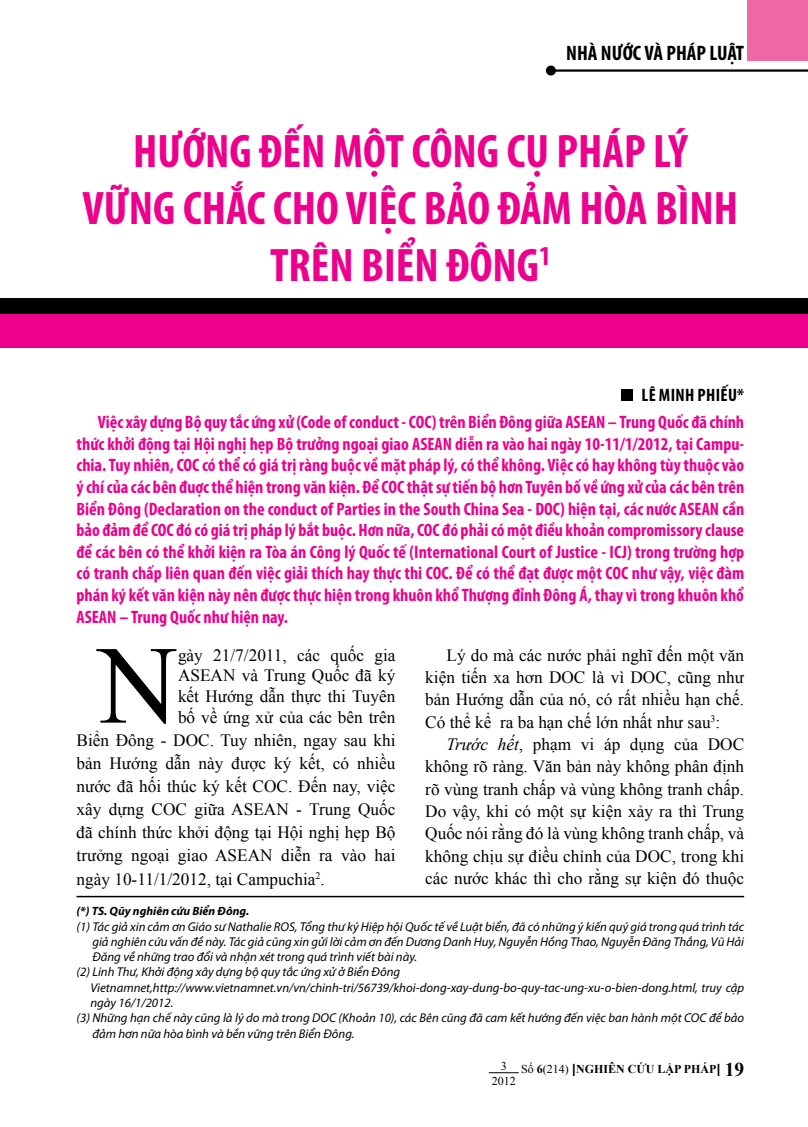
<style>
.page{position:relative;width:808px;height:1127px;background:#fff}
.page>*{position:absolute;margin:0;border:0;box-sizing:border-box;transform-origin:0 0}
.t1{font:111px "Times New Roman";color:#000}
.t2{font:700 condensed 47.25px/56.7px "Myriad Pro";color:#ec008c;text-align:center}
.t3{font:700 condensed 21px "Myriad Pro";color:#000}
.t4{font:700 condensed 18px/21.6px "Myriad Pro";color:#ec008c;text-align:justify}
.t5{font:700 condensed 18px "Myriad Pro";color:#000}
.t6{font:17.25px/22.4px "Times New Roman";color:#000;text-align:justify}
.t7{font:italic 12.75px "Myriad Pro";color:#000}
.t8{font:700 12px "Times New Roman";color:#000}
.t9{font:italic 700 12px "Myriad Pro";color:#000}
.t10{font:12px/14.4px "Times New Roman";color:#000;text-align:center}
.s1{font-style:italic}
.s2{font-weight:400}
.s3{font-family:"Myriad Pro";font-weight:400;font-size:18px}
.s4{font-size:19.5px}
</style>
<div class="page">
<hr style="left:77px;top:896px;width:667px;height:1px;background:#000">
<div style="left:0;top:298px;width:808px;height:31px;background:#000"></div>
<div style="left:0;top:315px;width:808px;height:33px;background:#ec008c"></div>
<div style="left:621px;top:389px;width:11px;height:11px;background:#000"></div>
<hr style="left:551px;top:69px;width:257px;height:3px;background:#000">
<div style="left:546px;top:66px;width:10px;height:10px;background:#000;border-radius:50%"></div>
<div style="left:747px;top:0;width:61px;height:60px;background:#f067a6"></div>
<hr style="left:489px;top:1072px;width:30px;height:1px;background:#000">
<p class="t3" style="left:566px;top:40px;width:179px">NHÀ NƯỚC VÀ PHÁP LUẬT</p>
<h2 class="t2" style="left:83px;top:122px;width:657px">HƯỚNG ĐẾN MỘT CÔNG CỤ PHÁP LÝ<br>VỮNG CHẮC CHO VIỆC BẢO ĐẢM HÒA BÌNH<br>TRÊN BIỂN ĐÔNG<sup>1</sup></h2>
<p class="t5" style="left:641px;top:383px;width:73px">Lê Minh Phiếu</p>
<p class="t5" style="left:737px;top:383px;width:8px">*</p>
<p class="t4" style="left:77px;top:411px;width:669px;text-indent:21px">Việc xây dựng Bộ quy tắc ứng xử (Code of conduct - COC) trên Biển Đông giữa ASEAN – Trung Quốc đã chính thức khởi động tại Hội nghị hẹp Bộ trưởng ngoại giao ASEAN diễn ra vào hai ngày 10-11/1/2012, tại Campu&shy;chia. Tuy nhiên, COC có thể có giá trị ràng buộc về mặt pháp lý, có thể không. Việc có hay không tùy thuộc vào ý chí của các bên đuợc thể hiện trong văn kiện. Để COC thật sự tiến bộ hơn Tuyên bố về ứng xử của các bên trên Biển Đông (Declaration on the conduct of Parties in the South China Sea - DOC) hiện tại, các nước ASEAN cần bảo đảm để COC đó có giá trị pháp lý bắt buộc. Hơn nữa, COC đó phải có một điều khoản compromissory clause để các bên có thể khởi kiện ra Tòa án Công lý Quốc tế (International Court of Justice - ICJ) trong trường hợp có tranh chấp liên quan đến việc giải thích hay thực thi COC. Để có thể đạt được một COC như vậy, việc đàm phán ký kết văn kiện này nên được thực hiện trong khuôn khổ Thượng đỉnh Đông Á, thay vì trong khuôn khổ ASEAN – Trung Quốc như hiện nay.</p>
<h1 class="t1" style="left:98px;top:611px;width:82px">N</h1>
<p class="t6" style="left:178px;top:644px;width:219px;line-height:20.7px">gày 21/7/2011, các quốc gia ASEAN và Trung Quốc đã ký kết Hướng dẫn thực thi Tuyên bố về ứng xử của các bên trên</p>
<p class="t6" style="left:77px;top:728px;width:320px;line-height:23.1px">Biển Đông - DOC. Tuy nhiên, ngay sau khi bản Hướng dẫn này được ký kết, có nhiều nước đã hối thúc ký kết COC. Đến nay, việc xây dựng COC giữa ASEAN - Trung Quốc đã chính thức khởi động tại Hội nghị hẹp Bộ trưởng ngoại giao ASEAN diễn ra vào hai ngày 10-11/1/2012, tại Campuchia<sup>2</sup>.</p>
<p class="t6" style="left:425px;top:643px;width:320px;text-indent:21px">Lý do mà các nước phải nghĩ đến một văn kiện tiến xa hơn DOC là vì DOC, cũng như bản Hướng dẫn của nó, có rất nhiều hạn chế.<br>Có thể kể ra ba hạn chế lớn nhất như sau<sup>3</sup>:</p>
<p class="t6" style="left:425px;top:733px;width:320px;text-indent:21px"><span class="s1">Trước hết</span>, phạm vi áp dụng của DOC không rõ ràng. Văn bản này không phân định rõ vùng tranh chấp và vùng không tranh chấp.<br>Do vậy, khi có một sự kiện xảy ra thì Trung Quốc nói rằng đó là vùng không tranh chấp, và không chịu sự điều chỉnh của DOC, trong khi các nước khác thì cho rằng sự kiện đó thuộc</p>
<p class="t9" style="left:77px;top:903px;width:174px">(*) TS. Qũy nghiên cứu Biển Đông.</p>
<p class="t7" style="left:77px;top:918px;width:669px">(1) Tác giả xin cảm ơn Giáo sư Nathalie ROS, Tổng thư ký Hiệp hội Quốc tế về Luật biển, đã có những ý kiến quý giá trong quá trình tác</p>
<p class="t7" style="left:92px;top:934px;width:653px">giả nghiên cứu vấn đề này. Tác giả cũng xin gửi lời cảm ơn đến Dương Danh Huy, Nguyễn Hồng Thao, Nguyễn Đăng Thắng, Vũ Hải</p>
<p class="t7" style="left:92px;top:949px;width:326px">Đăng về những trao đổi và nhận xét trong quá trình viết bài này.</p>
<p class="t7" style="left:77px;top:964px;width:325px">(2) Linh Thư, Khởi động xây dựng bộ quy tắc ứng xử ở Biển Đông</p>
<p class="t7" style="left:90px;top:979px;width:655px">Vietnamnet,http://www.vietnamnet.vn/vn/chinh-tri/56739/khoi-dong-xay-dung-bo-quy-tac-ung-xu-o-bien-dong.html, truy cập</p>
<p class="t7" style="left:90px;top:995px;width:85px">ngày 16/1/2012.</p>
<p class="t7" style="left:77px;top:1010px;width:669px">(3) Những hạn chế này cũng là lý do mà trong DOC (Khoản 10), các Bên cũng đã cam kết hướng đến việc ban hành một COC để bảo</p>
<p class="t7" style="left:92px;top:1025px;width:264px">đảm hơn nữa hòa bình và bền vững trên Biển Đông.</p>
<p class="t10" style="left:492px;top:1059px;width:25px">3<br>2012</p>
<p class="t8" style="left:521px;top:1061px;width:225px"><span class="s2">Số</span> 6<span class="s2">(214)</span> <span class="s3">I</span>NGHIÊN CỨU LẬP PHÁP<span class="s3">I</span> <span class="s4">19</span></p>
</div>
